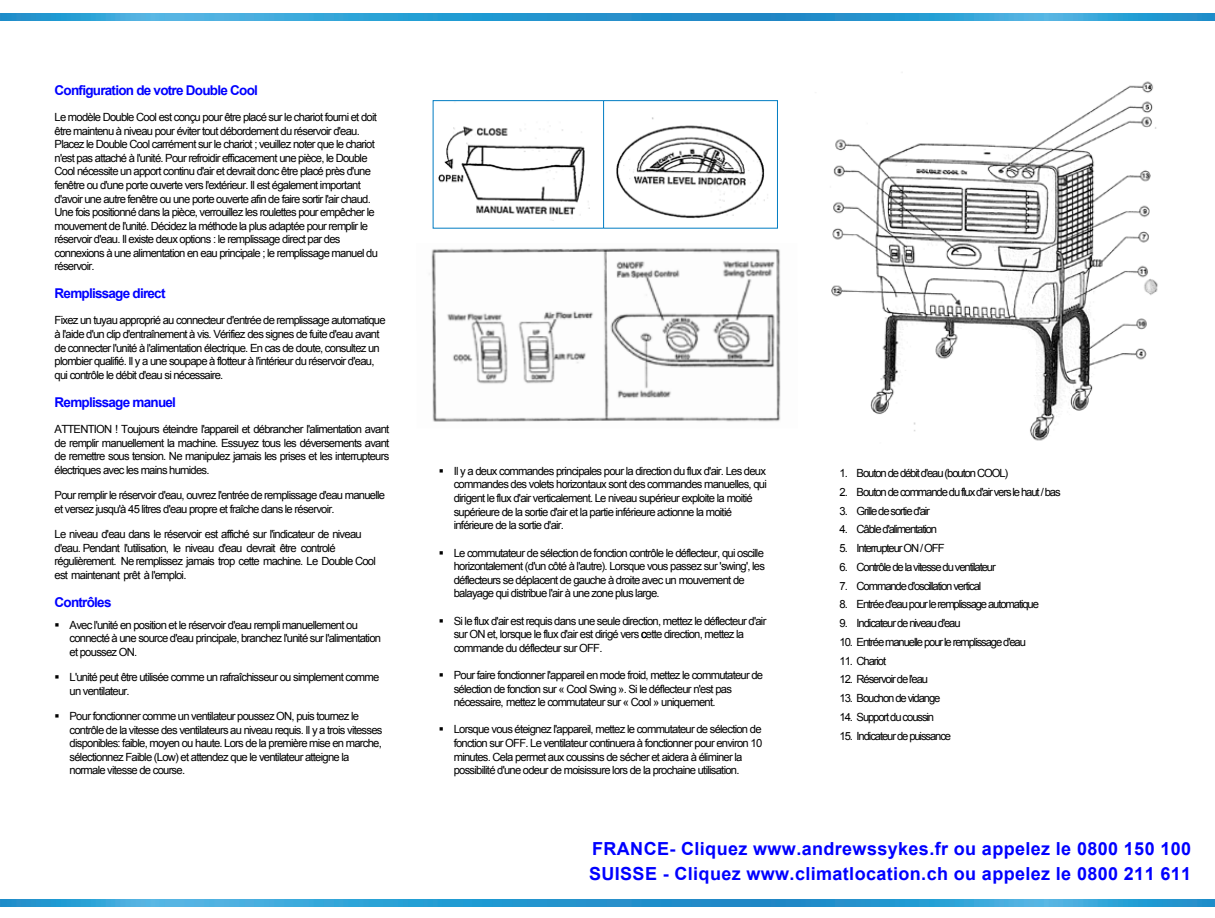
<style>
.page{position:relative;width:1215px;height:918px;background:#fff}
.page>*{position:absolute;margin:0;border:0;box-sizing:border-box;transform-origin:0 0}
.t1{font:700 18px/25.2px "Arial";letter-spacing:.02em;color:#00f}
.t2{font:700 13.5px "Arial";letter-spacing:-.055em;color:#00f}
.t3{font:11.25px/13.5px "Arial";letter-spacing:-.065em;color:#000}
.t4{font:11.25px "Arial";letter-spacing:-.1em;color:#000}
</style>
<div class="page">
<img style="left:0;top:900px;width:1215px;height:6px">
<img style="left:0;top:14px;width:1215px;height:6px">
<img style="left:438px;top:126px;width:152px;height:95px">
<div style="left:433px;top:100px;width:209px;height:128px;border:1px solid #007cc2"></div>
<img style="left:616px;top:102px;width:152px;height:124px">
<div style="left:603px;top:100px;width:175px;height:128px;border:1px solid #007cc2"></div>
<img style="left:431px;top:248px;width:350px;height:174px">
<img style="left:831px;top:72px;width:327px;height:369px">
<p class="t2" style="left:55px;top:81px;width:205px">Configuration de votre Double Cool</p>
<p class="t3" style="left:55px;top:111px;width:325px">Le modèle Double Cool est conçu pour être placé sur le chariot fourni et doit être maintenu à niveau pour éviter tout débordement du réservoir d'eau.<br>Placez le Double Cool carrément sur le chariot ; veuillez noter que le chariot n'est pas attaché à l'unité. Pour refroidir efficacement une pièce, le Double Cool nécessite un apport continu d'air et devrait donc être placé près d'une fenêtre ou d'une porte ouverte vers l'extérieur. Il est également important d'avoir une autre fenêtre ou une porte ouverte afin de faire sortir l'air chaud.<br>Une fois positionné dans la pièce, verrouillez les roulettes pour empêcher le mouvement de l'unité. Décidez la méthode la plus adaptée pour remplir le réservoir d'eau. Il existe deux options : le remplissage direct par des connexions à une alimentation en eau principale ; le remplissage manuel du réservoir.</p>
<p class="t2" style="left:55px;top:284px;width:112px">Remplissage direct</p>
<p class="t3" style="left:55px;top:314px;width:333px">Fixez un tuyau approprié au connecteur d'entrée de remplissage automatique à l'aide d'un clip d'entraînement à vis. Vérifiez des signes de fuite d'eau avant de connecter l'unité à l'alimentation électrique. En cas de doute, consultez un plombier qualifié. Il y a une soupape à flotteur à l'intérieur du réservoir d'eau, qui contrôle le débit d'eau si nécessaire.</p>
<p class="t2" style="left:55px;top:393px;width:123px">Remplissage manuel</p>
<p class="t3" style="left:55px;top:422px;width:336px;text-align:justify">ATTENTION ! Toujours éteindre l'appareil et débrancher l'alimentation avant de remplir manuellement la machine. Essuyez tous les déversements avant de remettre sous tension. Ne manipulez jamais les prises et les interrupteurs électriques avec les mains humides.</p>
<p class="t3" style="left:55px;top:488px;width:332px">Pour remplir le réservoir d'eau, ouvrez l'entrée de remplissage d'eau manuelle et versez jusqu'à 45 litres d'eau propre et fraîche dans le réservoir.</p>
<p class="t3" style="left:55px;top:527px;width:323px">Le niveau d'eau dans le réservoir est affiché sur l'indicateur de niveau d'eau. Pendant l'utilisation, le niveau d'eau devrait être controlé régulièrement. Ne remplissez jamais trop cette machine. Le Double Cool est maintenant prêt à l'emploi.</p>
<p class="t2" style="left:55px;top:593px;width:58px">Contrôles</p>
<p class="t3" style="left:70px;top:618px;width:313px;text-indent:-15px">▪ Avec l'unité en position et le réservoir d'eau rempli manuellement ou connecté à une source d'eau principale, branchez l'unité sur l'alimentation et poussez ON.</p>
<p class="t3" style="left:70px;top:670px;width:311px;text-indent:-15px">▪ L'unité peut être utilisée comme un rafraîchisseur ou simplement comme un ventilateur.</p>
<p class="t3" style="left:70px;top:709px;width:314px;text-indent:-15px">▪ Pour fonctionner comme un ventilateur poussez ON, puis tournez le contrôle de la vitesse des ventilateurs au niveau requis. Il y a trois vitesses disponibles: faible, moyen ou haute. Lors de la première mise en marche, sélectionnez Faible (Low) et attendez que le ventilateur atteigne la normale vitesse de course.</p>
<p class="t3" style="left:454px;top:464px;width:315px;text-indent:-15px">▪ Il y a deux commandes principales pour la direction du flux d'air. Les deux commandes des volets horizontaux sont des commandes manuelles, qui dirigent le flux d'air verticalement. Le niveau supérieur exploite la moitié supérieure de la sortie d'air et la partie inférieure actionne la moitié inférieure de la sortie d'air.</p>
<p class="t3" style="left:454px;top:546px;width:313px;text-indent:-15px">▪ Le commutateur de sélection de fonction contrôle le déflecteur, qui oscille horizontalement (d'un côté à l'autre). Lorsque vous passez sur 'swing', les déflecteurs se déplacent de gauche à droite avec un mouvement de balayage qui distribue l'air à une zone plus large.</p>
<p class="t3" style="left:454px;top:614px;width:314px;text-indent:-15px">▪ Si le flux d'air est requis dans une seule direction, mettez le déflecteur d'air sur ON et, lorsque le flux d'air est dirigé vers cette direction, mettez la commande du déflecteur sur OFF.</p>
<p class="t3" style="left:454px;top:668px;width:311px;text-indent:-15px">▪ Pour faire fonctionner l'appareil en mode froid, mettez le commutateur de sélection de fonction sur « Cool Swing ». Si le déflecteur n'est pas nécessaire, mettez le commutateur sur « Cool » uniquement.</p>
<p class="t3" style="left:454px;top:723px;width:310px;text-indent:-15px">▪ Lorsque vous éteignez l'appareil, mettez le commutateur de sélection de fonction sur OFF. Le ventilateur continuera à fonctionner pour environ 10 minutes. Cela permet aux coussins de sécher et aidera à éliminer la possibilité d'une odeur de moisissure lors de la prochaine utilisation.</p>
<p class="t4" style="left:840px;top:466px;width:170px">1. Bouton de débit d'eau (bouton COOL)</p>
<p class="t4" style="left:840px;top:485px;width:223px">2. Bouton de commande du flux d'air vers le haut / bas</p>
<p class="t4" style="left:840px;top:503px;width:92px">3. Grille de sortie d'air</p>
<p class="t4" style="left:840px;top:522px;width:99px">4. Câble d'alimentation</p>
<p class="t4" style="left:840px;top:541px;width:106px">5. Interrupteur ON / OFF</p>
<p class="t4" style="left:840px;top:560px;width:158px">6. Contrôle de la vitesse du ventilateur</p>
<p class="t4" style="left:840px;top:578px;width:143px">7. Commande d'oscillation vertical</p>
<p class="t4" style="left:840px;top:597px;width:201px">8. Entrée d'eau pour le remplissage automatique</p>
<p class="t4" style="left:840px;top:616px;width:123px">9. Indicateur de niveau d'eau</p>
<p class="t4" style="left:840px;top:635px;width:188px">10. Entrée manuelle pour le remplissage d'eau</p>
<p class="t4" style="left:840px;top:653px;width:48px">11. Chariot</p>
<p class="t4" style="left:840px;top:672px;width:90px">12. Réservoir de l'eau</p>
<p class="t4" style="left:840px;top:691px;width:102px">13. Bouchon de vidange</p>
<p class="t4" style="left:840px;top:710px;width:96px">14. Support du coussin</p>
<p class="t4" style="left:840px;top:728px;width:113px">15. Indicateur de puissance</p>
<h1 class="t1" style="left:589px;top:836px;width:604px">FRANCE- Cliquez www.andrewssykes.fr ou appelez le 0800 150 100<br>SUISSE - Cliquez www.climatlocation.ch ou appelez le 0800 211 611</h1>
</div>
